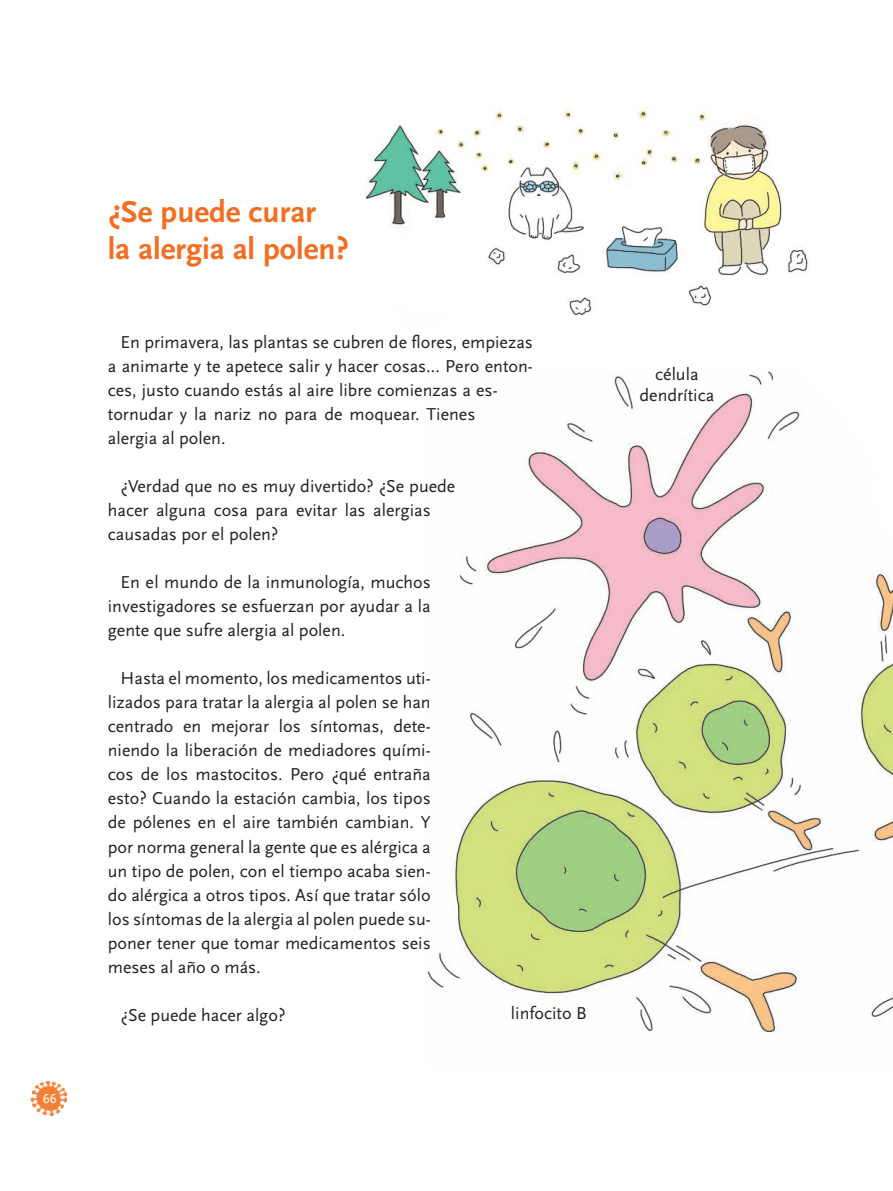
<style>
.page{position:relative;width:893px;height:1191px;background:#fff}
.page>*{position:absolute;margin:0;border:0;box-sizing:border-box;transform-origin:0 0}
.t1{font:700 31.5px/37.2px "Scala Sans Pro";color:#f36e21}
.t2{font:18px/24px "Scala Sans Pro";color:#231f20}
.t3{font:13.8px "Scala Sans Caps Unknown";color:#fff}
</style>
<div class="page">
<svg style="left:427px;top:374px;width:466px;height:658px"></svg>
<img style="left:755px;top:370px;width:138px;height:296px">
<img style="left:30px;top:1081px;width:36px;height:34px">
<img style="left:365px;top:107px;width:444px;height:209px">
<p class="t3" style="left:43px;top:1094px;width:15px">66</p>
<h1 class="t1" style="left:108px;top:196px;width:243px">¿Se puede curar<br>la alergia al polen?</h1>
<p class="t2" style="left:108px;top:332px;width:427px;text-indent:13px">En primavera, las plantas se cubren de flores, empiezas a animarte y te apetece salir y hacer cosas... Pero enton&shy;ces, justo cuando estás al aire libre comienzas a es&shy;tornudar y la nariz no para de moquear. Tienes<br>alergia al polen.</p>
<p class="t2" style="left:108px;top:476px;width:349px;text-indent:13px">¿Verdad que no es muy divertido? ¿Se puede hacer alguna cosa para evitar las alergias causadas por el polen?</p>
<p class="t2" style="left:108px;top:572px;width:324px;text-align:justify;text-indent:13px">En el mundo de la inmunología, muchos investigadores se esfuerzan por ayudar a la gente que sufre alergia al polen.</p>
<p class="t2" style="left:108px;top:668px;width:324px;text-align:justify;text-indent:13px">Hasta el momento, los medicamentos uti&shy;lizados para tratar la alergia al polen se han centrado en mejorar los síntomas, dete&shy;niendo la liberación de mediadores quími&shy;cos de los mastocitos. Pero ¿qué entraña esto? Cuando la estación cambia, los tipos de pólenes en el aire también cambian. Y por norma general la gente que es alérgica a un tipo de polen, con el tiempo acaba sien&shy;do alérgica a otros tipos. Así que tratar sólo los síntomas de la alergia al polen puede su&shy;poner tener que tomar medicamentos seis meses al año o más.</p>
<p class="t2" style="left:121px;top:1004px;width:166px">¿Se puede hacer algo?</p>
<p class="t2" style="left:511px;top:1002px;width:77px">linfocito B</p>
<p class="t2" style="left:640px;top:365px;width:76px;line-height:21px;text-align:center">célula dendrítica</p>
</div>
